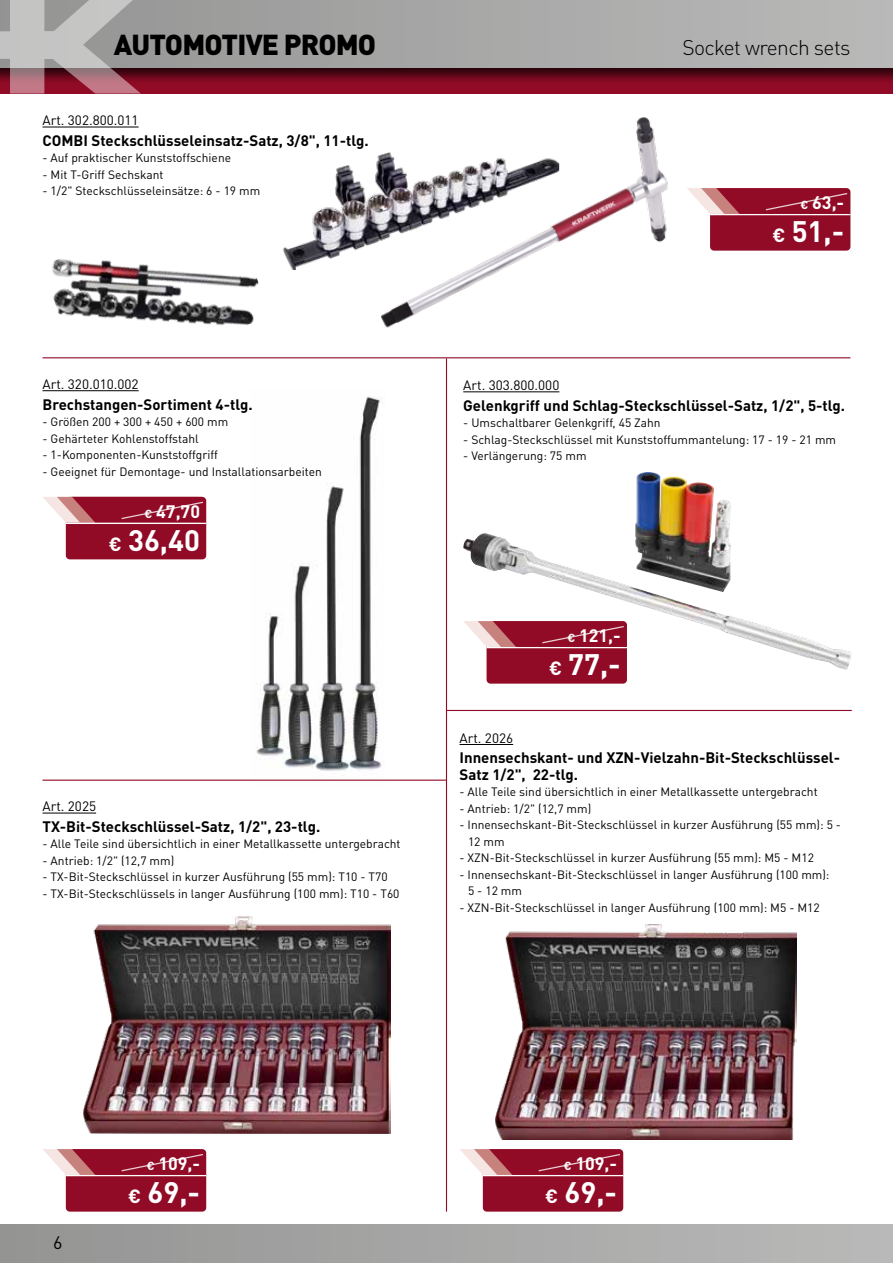
<style>
.page{position:relative;width:893px;height:1263px;background:#fff}
.page>*{position:absolute;margin:0;border:0;box-sizing:border-box;transform-origin:0 0}
.t1{font:700 29.25px "DIN Pro";color:#fff}
.t2{font:900 28.5px "DIN Pro";letter-spacing:-.03em;color:#000}
.t3{font:300 21px "DIN Pro";letter-spacing:-.03em;color:#000}
.t4{font:18px "DIN Pro";color:#000}
.t5{font:700 17.85px "DIN Pro";color:#fff}
.t6{font:700 15px/16.5px "DIN Pro";color:#000}
.t7{font:13.5px "DIN Pro";color:#000}
.t8{font:12px/16.5px "DIN Pro";color:#000}
.s1{font-size:11.55px}
.s2{font-size:19.05px}
</style>
<div class="page">
<svg style="left:151px;top:0;width:742px;height:67px;background:#a9a9a8"></svg>
<div style="left:0;top:1225px;width:893px;height:38px;background:linear-gradient(to right,#949493,#b9b9b9)"></div>
<div style="left:0;top:67px;width:893px;height:28px;background:#000;opacity:.75"></div>
<svg style="left:0;top:0;width:151px;height:94px;background:#a89196"></svg>
<img style="left:83px;top:916px;width:307px;height:217px">
<img style="left:463px;top:472px;width:388px;height:198px">
<img style="left:251px;top:396px;width:134px;height:384px">
<img style="left:496px;top:924px;width:301px;height:216px">
<img style="left:43px;top:258px;width:226px;height:101px">
<img style="left:381px;top:117px;width:287px;height:211px">
<img style="left:283px;top:141px;width:276px;height:129px">
<hr style="left:43px;top:780px;width:403px;height:1px;background:#910b26">
<hr style="left:447px;top:710px;width:405px;height:1px;background:#910b26">
<hr style="left:43px;top:357px;width:807px;height:1px;background:#910b26">
<hr style="left:43px;top:127px;width:96px;height:1px;background:#000">
<hr style="left:43px;top:813px;width:53px;height:1px;background:#000">
<hr style="left:463px;top:391px;width:96px;height:1px;background:#000">
<hr style="left:446px;top:358px;width:1px;height:853px;background:#910b26">
<hr style="left:459px;top:744px;width:54px;height:1px;background:#000">
<hr style="left:43px;top:390px;width:96px;height:1px;background:#000">
<div style="left:710px;top:188px;width:140px;height:63px;background:#910b26;border-radius:4px"></div>
<hr style="left:710px;top:214px;width:140px;height:1px;background:#fff">
<svg style="left:687px;top:188px;width:162px;height:26px"></svg>
<div style="left:487px;top:621px;width:140px;height:63px;background:#910b26;border-radius:4px"></div>
<hr style="left:487px;top:647px;width:140px;height:1px;background:#fff">
<svg style="left:463px;top:621px;width:162px;height:26px"></svg>
<div style="left:66px;top:497px;width:140px;height:62px;background:#910b26;border-radius:4px"></div>
<hr style="left:66px;top:523px;width:140px;height:1px;background:#fff">
<svg style="left:43px;top:497px;width:161px;height:26px"></svg>
<div style="left:66px;top:1149px;width:140px;height:62px;background:#910b26;border-radius:4px"></div>
<hr style="left:66px;top:1175px;width:140px;height:1px;background:#fff">
<svg style="left:43px;top:1149px;width:161px;height:26px"></svg>
<div style="left:483px;top:1149px;width:140px;height:62px;background:#910b26;border-radius:4px"></div>
<hr style="left:483px;top:1175px;width:140px;height:1px;background:#fff">
<svg style="left:460px;top:1149px;width:161px;height:26px"></svg>
<h2 class="t2" style="left:114px;top:21px;width:264px">AUTOMOTIVE PROMO</h2>
<p class="t7" style="left:43px;top:110px;width:98px">Art. 302.800.011</p>
<p class="t6" style="left:43px;top:131px;width:328px">COMBI Steckschlüsseleinsatz-Satz, 3/8", 11-tlg.</p>
<p class="t8" style="left:43px;top:149px;width:190px">- Auf praktischer Kunststoffschiene</p>
<p class="t8" style="left:43px;top:166px;width:122px">- Mit T-Griff Sechskant</p>
<p class="t8" style="left:43px;top:182px;width:219px">- 1/2" Steckschlüsseleinsätze: 6 - 19 mm</p>
<p class="t7" style="left:43px;top:374px;width:98px">Art. 320.010.002</p>
<p class="t6" style="left:43px;top:395px;width:212px">Brechstangen-Sortiment 4-tlg.</p>
<p class="t8" style="left:43px;top:413px;width:187px">- Größen 200 + 300 + 450 + 600 mm</p>
<p class="t8" style="left:43px;top:429px;width:158px">- Gehärteter Kohlenstoffstahl</p>
<p class="t8" style="left:43px;top:446px;width:177px">- 1-Komponenten-Kunststoffgriff</p>
<p class="t8" style="left:43px;top:462px;width:281px">- Geeignet für Demontage- und Installationsarbeiten</p>
<h3 class="t5" style="left:145px;top:497px;width:57px"><span class="s1">€</span> 47,70</h3>
<h1 class="t1" style="left:109px;top:518px;width:93px"><span class="s2">€</span> 36,40</h1>
<p class="t7" style="left:43px;top:796px;width:55px">Art. 2025</p>
<p class="t6" style="left:43px;top:817px;width:279px">TX-Bit-Steckschlüssel-Satz, 1/2", 23-tlg.</p>
<p class="t8" style="left:43px;top:835px;width:360px">- Alle Teile sind übersichtlich in einer Metallkassette untergebracht</p>
<p class="t8" style="left:43px;top:851px;width:133px">- Antrieb: 1/2" (12,7 mm)</p>
<p class="t8" style="left:43px;top:868px;width:347px">- TX-Bit-Steckschlüssel in kurzer Ausführung (55 mm): T10 - T70</p>
<p class="t8" style="left:43px;top:884px;width:358px">- TX-Bit-Steckschlüssels in langer Ausführung (100 mm): T10 - T60</p>
<h3 class="t3" style="left:682px;top:31px;width:169px">Socket wrench sets</h3>
<h3 class="t5" style="left:801px;top:188px;width:45px"><span class="s1">€</span> 63,-</h3>
<h1 class="t1" style="left:772px;top:209px;width:73px"><span class="s2">€</span> 51,-</h1>
<p class="t7" style="left:463px;top:375px;width:98px">Art. 303.800.000</p>
<p class="t6" style="left:463px;top:396px;width:383px">Gelenkgriff und Schlag-Steckschlüssel-Satz, 1/2", 5-tlg.</p>
<p class="t8" style="left:463px;top:414px;width:199px">- Umschaltbarer Gelenkgriff, 45 Zahn</p>
<p class="t8" style="left:463px;top:430px;width:374px">- Schlag-Steckschlüssel mit Kunststoffummantelung: 17 - 19 - 21 mm</p>
<p class="t8" style="left:463px;top:447px;width:125px">- Verlängerung: 75 mm</p>
<h3 class="t5" style="left:567px;top:621px;width:55px"><span class="s1">€</span> 121,-</h3>
<h1 class="t1" style="left:549px;top:642px;width:73px"><span class="s2">€</span> 77,-</h1>
<p class="t7" style="left:459px;top:727px;width:55px">Art. 2026</p>
<p class="t6" style="left:459px;top:749px;width:382px">Innensechskant- und XZN-Vielzahn-Bit-Steckschlüssel-<br>Satz 1/2", 22-tlg.</p>
<p class="t8" style="left:459px;top:783px;width:360px">- Alle Teile sind übersichtlich in einer Metallkassette untergebracht</p>
<p class="t8" style="left:459px;top:799px;width:133px">- Antrieb: 1/2" (12,7 mm)</p>
<p class="t8" style="left:468px;top:816px;width:374px;text-indent:-9px">- Innensechskant-Bit-Steckschlüssel in kurzer Ausführung (55 mm): 5 -<br>12 mm</p>
<p class="t8" style="left:459px;top:849px;width:356px">- XZN-Bit-Steckschlüssel in kurzer Ausführung (55 mm): M5 - M12</p>
<p class="t8" style="left:468px;top:865px;width:363px;text-indent:-9px">- Innensechskant-Bit-Steckschlüssel in langer Ausführung (100 mm):<br>5 - 12 mm</p>
<p class="t8" style="left:459px;top:898px;width:362px">- XZN-Bit-Steckschlüssel in langer Ausführung (100 mm): M5 - M12</p>
<h3 class="t4" style="left:53px;top:1229px;width:11px">6</h3>
<h3 class="t5" style="left:147px;top:1149px;width:55px"><span class="s1">€</span> 109,-</h3>
<h1 class="t1" style="left:128px;top:1170px;width:73px"><span class="s2">€</span> 69,-</h1>
<h3 class="t5" style="left:564px;top:1149px;width:55px"><span class="s1">€</span> 109,-</h3>
<h1 class="t1" style="left:545px;top:1170px;width:73px"><span class="s2">€</span> 69,-</h1>
</div>
